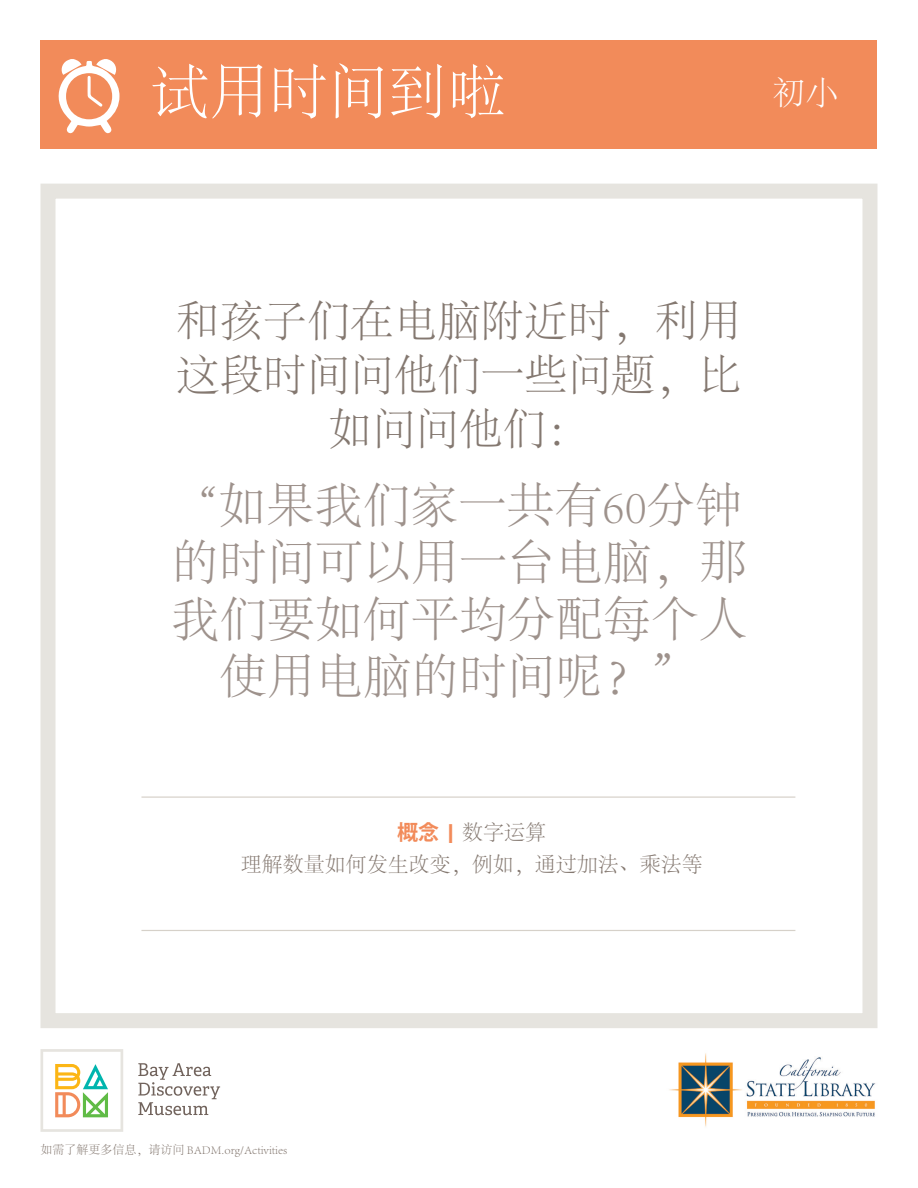
<style>
.page{position:relative;width:918px;height:1188px;background:#fff}
.page>*{position:absolute;margin:0;border:0;box-sizing:border-box;transform-origin:0 0}
.t1{font:300 59.25px "Adobe Song Std";color:#fff}
.t2{font:300 48px/57px "Adobe Song Std";color:#9e928c;text-align:center}
.t3{font:300 43.5px/54px "Adobe Song Std";color:#847870;text-align:center}
.t4{font:300 33px "Adobe Song Std";color:#fff}
.t5{font:300 21px/31.5px "Adobe Song Std";color:#847870;text-align:center}
.t6{font:300 12px "Adobe Song Std";color:#847870}
.s1{font-size:43.5px}
.s2{font-family:"Koz Go Pr 6 N";font-weight:700;color:#f28b5a}
.s3{font-family:"Adelle PE";font-weight:700;color:#f28b5a}
</style>
<div class="page">
<div style="left:40px;top:184px;width:838px;height:844px;border:15px solid #e6e4df"></div>
<div style="left:40px;top:40px;width:838px;height:109px;background:#f28b5a"></div>
<svg style="left:58px;top:59px;width:62px;height:75px"></svg>
<hr style="left:141px;top:796px;width:654px;height:2px;background:#d6d1c9">
<hr style="left:141px;top:930px;width:654px;height:1px;background:#d6d1c9">
<svg style="left:138px;top:1063px;width:82px;height:52px"></svg>
<svg style="left:40px;top:1049px;width:83px;height:83px"></svg>
<img style="left:669px;top:1053px;width:207px;height:74px">
<p class="t1" style="left:150px;top:60px;width:357px">试用时间到啦</p>
<p class="t4" style="left:772px;top:75px;width:67px">初小</p>
<p class="t3" style="left:176px;top:296px;width:567px">和孩子们在电脑附近时，利用这段时间问他们一些问题，比如问问他们：</p>
<p class="t2" style="left:171px;top:479px;width:578px"><span class="s1">“</span>如果我们家一共有60分钟的时间可以用一台电脑，那我们要如何平均分配每个人使用电脑的时间呢？”</p>
<p class="t5" style="left:241px;top:818px;width:463px"><span class="s2">概念</span> <span class="s3">|</span> 数字运算<br>理解数量如何发生改变，例如，通过加法、乘法等</p>
<p class="t6" style="left:40px;top:1144px;width:248px">如需了解更多信息，请访问 BADM.org/Activities</p>
</div>
